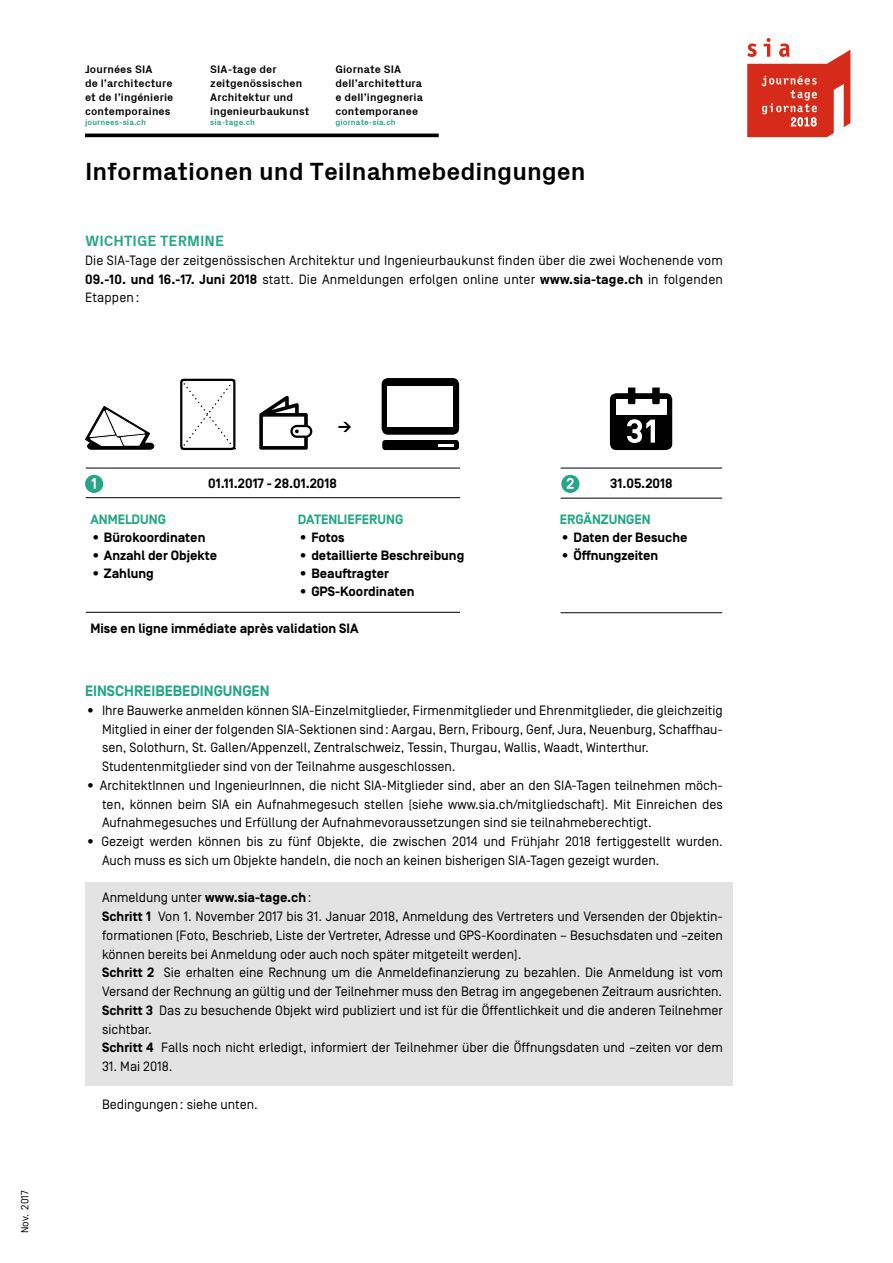
<style>
.page{position:relative;width:893px;height:1263px;background:#fff}
.page>*{position:absolute;margin:0;border:0;box-sizing:border-box;transform-origin:0 0}
.t1{font:700 24.9px "Px Grotesk";color:#000}
.t2{font:700 15px "Simplon BP";color:#25a687}
.t3{font:700 15px "Px Grotesk";color:#25a687}
.t4{font:13.5px/18.8px "Simplon BP Regular";color:#000}
.t5{font:700 13.5px "Simplon BP";color:#000}
.t6{font:700 13.5px "Simplon BP";color:#25a687}
.t7{font:700 10.95px/14.1px "Px Grotesk";letter-spacing:.01em;color:#000}
.t8{font:10.5px "Simplon BP Regular";color:#000}
.t9{font:700 8.25px "Px Grotesk";letter-spacing:.01em;color:#25a687}
.s1{font-family:"Simplon BP";font-weight:700}
</style>
<div class="page">
<svg style="left:747px;top:38px;width:103px;height:99px"></svg>
<hr style="left:85px;top:134px;width:354px;height:3px;background:#000">
<div style="left:85px;top:882px;width:648px;height:203px;background:#e3e3e4"></div>
<div style="left:180px;top:379px;width:55px;height:71px;border:2px solid #000;border-radius:3px"></div>
<svg style="left:181px;top:379px;width:54px;height:70px"></svg>
<svg style="left:259px;top:396px;width:53px;height:54px"></svg>
<svg style="left:85px;top:406px;width:70px;height:44px"></svg>
<hr style="left:86px;top:497px;width:374px;height:1px;background:#000">
<hr style="left:86px;top:612px;width:374px;height:1px;background:#000">
<hr style="left:86px;top:468px;width:374px;height:1px;background:#000">
<hr style="left:561px;top:498px;width:161px;height:1px;background:#000">
<hr style="left:561px;top:612px;width:161px;height:1px;background:#000">
<hr style="left:561px;top:468px;width:161px;height:1px;background:#000">
<svg style="left:338px;top:422px;width:13px;height:10px"></svg>
<div style="left:610px;top:393px;width:62px;height:57px;background:#000;border-radius:6px"></div>
<div style="left:616px;top:399px;width:50px;height:15px;background:#fff"></div>
<svg style="left:628px;top:387px;width:7px;height:17px"></svg>
<svg style="left:652px;top:387px;width:8px;height:17px"></svg>
<svg style="left:627px;top:419px;width:28px;height:24px"></svg>
<div style="left:85px;top:475px;width:18px;height:18px;background:#25a687;border-radius:50%"></div>
<svg style="left:92px;top:478px;width:4px;height:11px"></svg>
<div style="left:561px;top:475px;width:18px;height:18px;background:#25a687;border-radius:50%"></div>
<svg style="left:567px;top:478px;width:7px;height:11px"></svg>
<div style="left:382px;top:440px;width:77px;height:10px;background:#000;border-radius:3px"></div>
<div style="left:382px;top:378px;width:77px;height:57px;background:#000;border-radius:6px"></div>
<div style="left:387px;top:386px;width:66px;height:41px;background:#fff"></div>
<svg style="left:439px;top:444px;width:15px;height:2px"></svg>
<p class="t7" style="left:85px;top:61px;width:90px">Journées SIA<br>de l’architecture et de l’ingénierie contemporaines</p>
<p class="t9" style="left:85px;top:117px;width:62px">journees-sia.ch</p>
<p class="t7" style="left:210px;top:61px;width:101px">SIA-tage der zeitgenössischen<br>Architektur und ingenieurbaukunst</p>
<p class="t9" style="left:210px;top:117px;width:46px">sia-tage.ch</p>
<p class="t7" style="left:335px;top:61px;width:89px">Giornate SIA dell’architettura e dell’ingegneria contemporanee</p>
<p class="t9" style="left:335px;top:117px;width:62px">giornate-sia.ch</p>
<h1 class="t1" style="left:85px;top:157px;width:502px">Informationen und Teilnahmebedingungen</h1>
<p class="t3" style="left:85px;top:232px;width:141px">WICHTIGE TERMINE</p>
<p class="t4" style="left:85px;top:251px;width:639px;text-align:justify">Die SIA-Tage der zeitgenössischen Architektur und Ingenieurbaukunst finden über die zwei Wochenende vom <span class="s1">09.-10. und 16.-17. Juni 2018</span> statt. Die Anmeldungen erfolgen online unter <span class="s1">www.sia-tage.ch</span> in folgenden Etappen :</p>
<p class="t8" style="left:19px;top:1233px;width:44px;rotate:-90deg">Nov. 2017</p>
<p class="t5" style="left:208px;top:475px;width:130px">01.11.2017 - 28.01.2018</p>
<p class="t5" style="left:610px;top:475px;width:64px">31.05.2018</p>
<p class="t6" style="left:90px;top:511px;width:77px">ANMELDUNG</p>
<p class="t5" style="left:90px;top:529px;width:117px">• Bürokoordinaten</p>
<p class="t5" style="left:90px;top:547px;width:128px">• Anzahl der Objekte</p>
<p class="t5" style="left:90px;top:565px;width:65px">• Zahlung</p>
<p class="t6" style="left:298px;top:511px;width:107px">DATENLIEFERUNG</p>
<p class="t5" style="left:298px;top:529px;width:48px">• Fotos</p>
<p class="t5" style="left:298px;top:547px;width:168px">• detaillierte Beschreibung</p>
<p class="t5" style="left:298px;top:565px;width:93px">• Beauftragter</p>
<p class="t5" style="left:298px;top:583px;width:118px">• GPS-Koordinaten</p>
<p class="t5" style="left:90px;top:621px;width:270px">Mise en ligne immédiate après validation SIA</p>
<p class="t6" style="left:560px;top:511px;width:92px">ERGÄNZUNGEN</p>
<p class="t5" style="left:560px;top:529px;width:129px">• Daten der Besuche</p>
<p class="t5" style="left:560px;top:547px;width:100px">• Öffnungzeiten</p>
<p class="t2" style="left:85px;top:682px;width:186px">EINSCHREIBEBEDINGUNGEN</p>
<p class="t4" style="left:102px;top:701px;width:622px;text-indent:-17px">• Ihre Bauwerke anmelden können SIA-Einzelmitglieder, Firmenmitglieder und Ehrenmitglieder, die gleichzeitig Mitglied in einer der folgenden SIA-Sektionen sind: Aargau, Bern, Fribourg, Genf, Jura, Neuenburg, Schaffhau&shy;sen, Solothurn, St. Gallen/Appenzell, Zentralschweiz, Tessin, Thurgau, Wallis, Waadt, Winterthur.<br>Studentenmitglieder sind von der Teilnahme ausgeschlossen.</p>
<p class="t4" style="left:102px;top:776px;width:622px;text-align:justify;text-indent:-17px">• ArchitektInnen und IngenieurInnen, die nicht SIA-Mitglieder sind, aber an den SIA-Tagen teilnehmen möch&shy;ten, können beim SIA ein Aufnahmegesuch stellen (siehe www.sia.ch/mitgliedschaft). Mit Einreichen des Aufnahmegesuches und Erfüllung der Aufnahmevoraussetzungen sind sie teilnahmeberechtigt.</p>
<p class="t4" style="left:102px;top:832px;width:622px;text-indent:-17px">• Gezeigt werden können bis zu fünf Objekte, die zwischen 2014 und Frühjahr 2018 fertiggestellt wurden.<br>Auch muss es sich um Objekte handeln, die noch an keinen bisherigen SIA-Tagen gezeigt wurden.</p>
<p class="t4" style="left:102px;top:888px;width:622px">Anmeldung unter <span class="s1">www.sia-tage.ch</span>:<br><span class="s1">Schritt 1</span> Von 1. November 2017 bis 31. Januar 2018, Anmeldung des Vertreters und Versenden der Objektin&shy;formationen (Foto, Beschrieb, Liste der Vertreter, Adresse und GPS-Koordinaten – Besuchsdaten und –zeiten können bereits bei Anmeldung oder auch noch später mitgeteilt werden).<br><span class="s1">Schritt 2</span> Sie erhalten eine Rechnung um die Anmeldefinanzierung zu bezahlen. Die Anmeldung ist vom Versand der Rechnung an gültig und der Teilnehmer muss den Betrag im angegebenen Zeitraum ausrichten.<br><span class="s1">Schritt 3</span> Das zu besuchende Objekt wird publiziert und ist für die Öffentlichkeit und die anderen Teilnehmer sichtbar.<br><span class="s1">Schritt 4</span> Falls noch nicht erledigt, informiert der Teilnehmer über die Öffnungsdaten und –zeiten vor dem</p>
<p class="t4" style="left:102px;top:1057px;width:72px">31. Mai 2018.</p>
<p class="t4" style="left:102px;top:1095px;width:157px">Bedingungen: siehe unten.</p>
</div>
